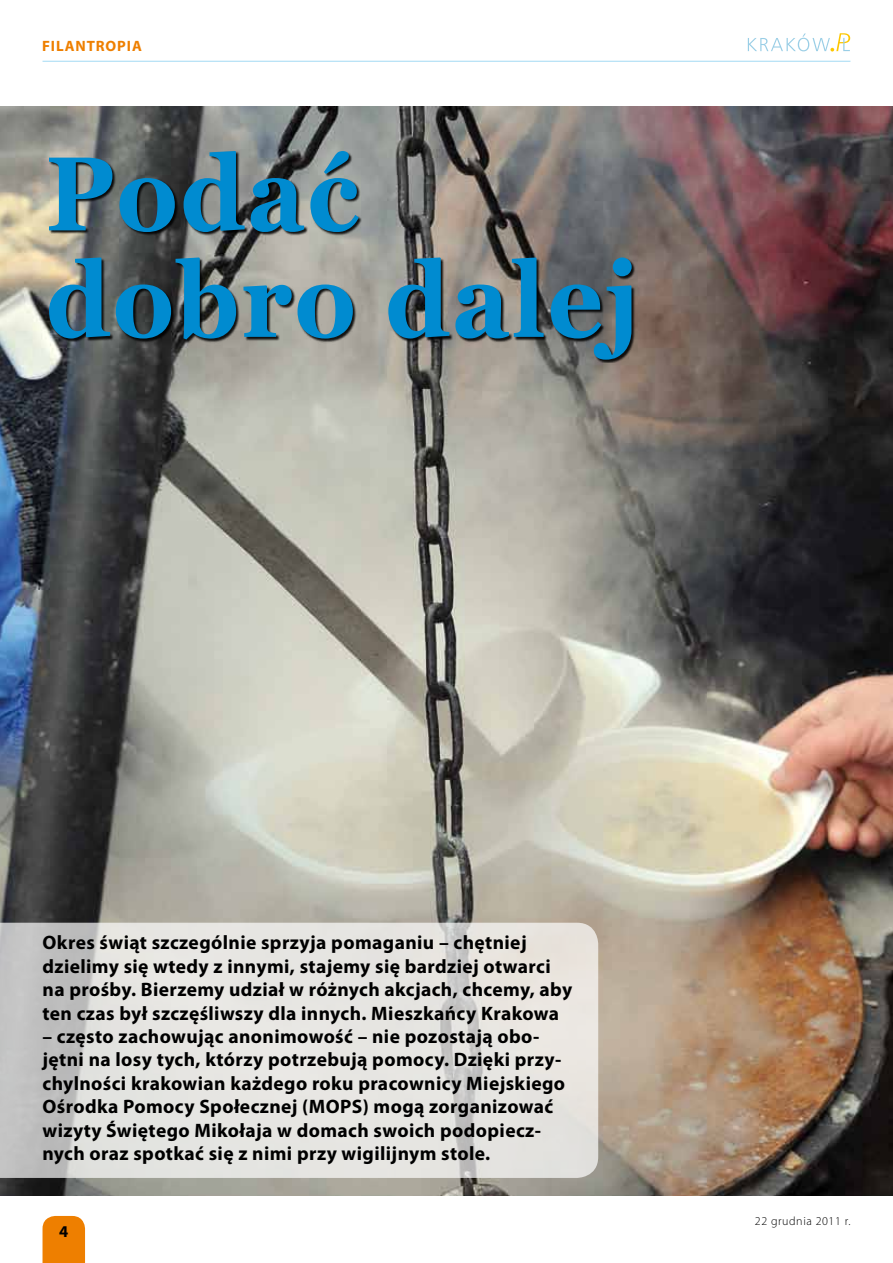
<style>
.page{position:relative;width:893px;height:1263px;background:#fff}
.page>*{position:absolute;margin:0;border:0;box-sizing:border-box;transform-origin:0 0}
.t1{font:700 105px/106.5px "Georgia";letter-spacing:.02em;color:#008bd0;scale:.93 1}
.t2{font:700 19.5px/23.4px "Myriad Pro";letter-spacing:.02em;color:#000}
.t3{font:700 16.5px "Myriad Pro";color:#000}
.t4{font:700 15px "Myriad Pro";color:#ee7f00}
.t5{font:300 12px "Myriad Pro";letter-spacing:.05em;color:#000}
</style>
<div class="page">
<div style="left:43px;top:1216px;width:42px;height:47px;background:#ee7f00"></div>
<hr style="left:43px;top:61px;width:807px;height:1px;background:#a2daf4">
<svg style="left:748px;top:33px;width:102px;height:19px"></svg>
<img style="left:0;top:106px;width:893px;height:1090px">
<svg style="left:0;top:923px;width:598px;height:255px;background:#dfdeda"></svg>
<div style="left:49px;top:151px;width:587px;height:212px;background:#000;opacity:.9"></div>
<p class="t4" style="left:42px;top:36px;width:10px">filantropia</p>
<h1 class="t1" style="left:46px;top:141px;width:639px">Podać dobro dalej</h1>
<p class="t2" style="left:43px;top:930px;width:531px">Okres świąt szczególnie sprzyja pomaganiu – chętniej dzielimy się wtedy z innymi, stajemy się bardziej otwarci na prośby. Bierzemy udział w różnych akcjach, chcemy, aby ten czas był szczęśliwszy dla innych. Mieszkańcy Krakowa</p>
<p class="t2" style="left:43px;top:1024px;width:524px">– często zachowując anonimowość – nie pozostają obo&shy;jętni na losy tych, którzy potrzebują pomocy. Dzięki przy&shy;chylności krakowian każdego roku pracownicy Miejskiego Ośrodka Pomocy Społecznej (MOPS) mogą zorganizować wizyty Świętego Mikołaja w domach swoich podopiecz&shy;nych oraz spotkać się z nimi przy wigilijnym stole.</p>
<p class="t3" style="left:59px;top:1221px;width:11px">4</p>
<p class="t5" style="left:755px;top:1213px;width:97px">22 grudnia 2011 r.</p>
</div>
